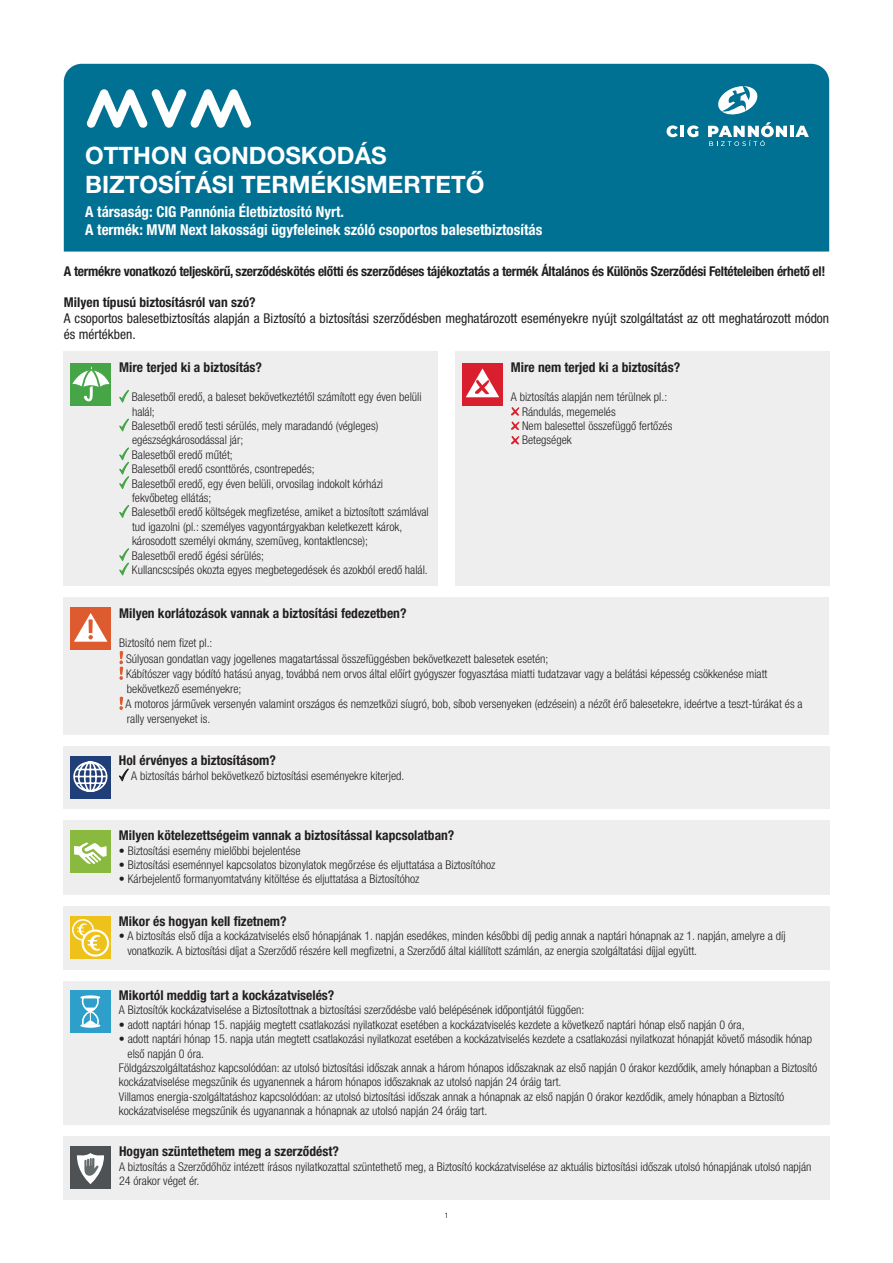
<style>
.page{position:relative;width:893px;height:1263px;background:#fff}
.page>*{position:absolute;margin:0;border:0;box-sizing:border-box;transform-origin:0 0}
.t1{font:700 24px/28.8px "Helvetica Neue LT Pro";color:#fff}
.t2{font:700 condensed 15px/18px "Helvetica Neue LT Pro";color:#fff}
.t3{font:700 condensed 13.5px "Helvetica Neue LT Pro";color:#231f20}
.t4{font:condensed 13.5px/16.2px "Helvetica Neue LT Pro";color:#231f20}
.t5{font:700 condensed 13.5px "Helvetica Neue LT Pro";letter-spacing:-.02em;color:#231f20}
.t6{font:300 condensed 12px/14.4px "Helvetica Neue LT Pro";color:#231f20}
.t7{font:condensed 7.5px "Helvetica Neue LT Pro";color:#231f20}
</style>
<div class="page">
<div style="left:64px;top:64px;width:765px;height:188px;background:#007093"></div>
<svg style="left:86px;top:89px;width:166px;height:39px"></svg>
<div style="left:64px;top:351px;width:374px;height:234px;background:#eeeeef"></div>
<div style="left:456px;top:351px;width:374px;height:234px;background:#eeeeef"></div>
<svg style="left:119px;top:389px;width:10px;height:14px"></svg>
<svg style="left:119px;top:418px;width:10px;height:14px"></svg>
<svg style="left:119px;top:447px;width:10px;height:42px"></svg>
<svg style="left:119px;top:505px;width:10px;height:13px"></svg>
<svg style="left:119px;top:548px;width:10px;height:28px"></svg>
<svg style="left:511px;top:407px;width:9px;height:38px"></svg>
<div style="left:70px;top:363px;width:41px;height:42px;background:#45a547"></div>
<svg style="left:72px;top:366px;width:38px;height:35px"></svg>
<div style="left:462px;top:363px;width:41px;height:42px;background:#d91f2d"></div>
<svg style="left:466px;top:368px;width:33px;height:29px"></svg>
<div style="left:64px;top:597px;width:765px;height:137px;background:#eeeeef"></div>
<svg style="left:119px;top:651px;width:4px;height:29px"></svg>
<svg style="left:119px;top:697px;width:4px;height:13px"></svg>
<div style="left:70px;top:607px;width:41px;height:43px;background:#de5a2f"></div>
<svg style="left:74px;top:613px;width:33px;height:29px"></svg>
<div style="left:63px;top:746px;width:766px;height:63px;background:#eeeeef"></div>
<svg style="left:119px;top:768px;width:10px;height:14px"></svg>
<div style="left:70px;top:756px;width:41px;height:42px;background:#203f78"></div>
<svg style="left:73px;top:761px;width:35px;height:31px"></svg>
<div style="left:63px;top:820px;width:766px;height:75px;background:#eeeeef"></div>
<div style="left:70px;top:830px;width:41px;height:43px;background:#8ab93f"></div>
<svg style="left:74px;top:842px;width:33px;height:22px"></svg>
<div style="left:63px;top:906px;width:766px;height:64px;background:#eeeeef"></div>
<svg style="left:70px;top:916px;width:41px;height:43px"></svg>
<div style="left:72px;top:919px;width:22px;height:22px;border:2px solid #fff;border-radius:50%"></div>
<svg style="left:83px;top:930px;width:25px;height:25px"></svg>
<div style="left:82px;top:929px;width:27px;height:28px;border:2px solid #fff;border-radius:50%"></div>
<svg style="left:76px;top:922px;width:26px;height:30px"></svg>
<div style="left:63px;top:981px;width:766px;height:144px;background:#eeeeef"></div>
<div style="left:70px;top:990px;width:41px;height:43px;background:#2d9fca"></div>
<svg style="left:81px;top:995px;width:19px;height:33px"></svg>
<div style="left:63px;top:1136px;width:766px;height:64px;background:#eeeeef"></div>
<div style="left:70px;top:1146px;width:41px;height:43px;background:#4f5255"></div>
<svg style="left:77px;top:1153px;width:27px;height:31px"></svg>
<svg style="left:666px;top:125px;width:12px;height:12px"></svg>
<hr style="left:680px;top:126px;width:4px;height:11px;background:#fff">
<svg style="left:687px;top:125px;width:12px;height:12px"></svg>
<hr style="left:790px;top:126px;width:4px;height:11px;background:#fff">
<svg style="left:795px;top:126px;width:14px;height:11px"></svg>
<svg style="left:716px;top:86px;width:43px;height:30px"></svg>
<svg style="left:708px;top:122px;width:79px;height:24px"></svg>
<h1 class="t1" style="left:85px;top:140px;width:400px">OTTHON GONDOSKODÁS<br>BIZTOSÍTÁSI TERMÉKISMERTETŐ</h1>
<p class="t2" style="left:85px;top:203px;width:458px">A társaság: CIG Pannónia Életbiztosító Nyrt.<br>A termék: MVM Next lakossági ügyfeleinek szóló csoportos balesetbiztosítás</p>
<p class="t5" style="left:64px;top:263px;width:763px">A termékre vonatkozó teljeskörű, szerződéskötés előtti és szerződéses tájékoztatás a termék Általános és Különös Szerződési Feltételeiben érhető el!</p>
<p class="t3" style="left:64px;top:294px;width:193px">Milyen típusú biztosításról van szó?</p>
<p class="t4" style="left:64px;top:310px;width:767px">A csoportos balesetbiztosítás alapján a Biztosító a biztosítási szerződésben meghatározott eseményekre nyújt szolgáltatást az ott meghatározott módon és mértékben.</p>
<p class="t3" style="left:119px;top:359px;width:144px">Mire terjed ki a biztosítás?</p>
<p class="t6" style="left:132px;top:390px;width:298px">Balesetből eredő, a baleset bekövetkeztétől számított egy éven belüli halál;<br>Balesetből eredő testi sérülés, mely maradandó (végleges) egészségkárosodással jár;<br>Balesetből eredő műtét;<br>Balesetből eredő csonttörés, csontrepedés;<br>Balesetből eredő, egy éven belüli, orvosilag indokolt kórházi fekvőbeteg ellátás;<br>Balesetből eredő költségek megfizetése, amiket a biztosított számlával tud igazolni (pl.: személyes vagyontárgyakban keletkezett károk, károsodott személyi okmány, szemüveg, kontaktlencse);<br>Balesetből eredő égési sérülés;<br>Kullancscsípés okozta egyes megbetegedések és azokból eredő halál.</p>
<p class="t3" style="left:511px;top:359px;width:171px">Mire nem terjed ki a biztosítás?</p>
<p class="t6" style="left:522px;top:390px;width:152px;text-indent:-11px">A biztosítás alapján nem térülnek pl.:<br>Rándulás, megemelés<br>Nem balesettel összefüggő fertőzés<br>Betegségek</p>
<p class="t3" style="left:119px;top:605px;width:289px">Milyen korlátozások vannak a biztosítási fedezetben?</p>
<p class="t6" style="left:126px;top:635px;width:643px;line-height:15.6px;text-indent:-7px">Biztosító nem fizet pl.:<br>Súlyosan gondatlan vagy jogellenes magatartással összefüggésben bekövetkezett balesetek esetén;<br>Kábítószer vagy bódító hatású anyag, továbbá nem orvos által előírt gyógyszer fogyasztása miatti tudatzavar vagy a belátási képesség csökkenése miatt</p>
<p class="t6" style="left:126px;top:681px;width:678px;line-height:15.6px">bekövetkező eseményekre;<br>A motoros járművek versenyén valamint országos és nemzetközi síugró, bob, síbob versenyeken (edzésein) a nézőt érő balesetekre, ideértve a teszt-túrákat és a</p>
<p class="t6" style="left:127px;top:711px;width:85px">rally versenyeket is.</p>
<p class="t3" style="left:119px;top:752px;width:158px">Hol érvényes a biztosításom?</p>
<p class="t6" style="left:131px;top:768px;width:275px">A biztosítás bárhol bekövetkező biztosítási eseményekre kiterjed.</p>
<p class="t3" style="left:119px;top:827px;width:337px">Milyen kötelezettségeim vannak a biztosítással kapcsolatban?</p>
<p class="t6" style="left:119px;top:843px;width:183px">• Biztosítási esemény mielőbbi bejelentése</p>
<p class="t6" style="left:119px;top:857px;width:378px">• Biztosítási eseménnyel kapcsolatos bizonylatok megőrzése és eljuttatása a Biztosítóhoz</p>
<p class="t6" style="left:119px;top:872px;width:302px">• Kárbejelentő formanyomtatvány kitöltése és eljuttatása a Biztosítóhoz</p>
<p class="t3" style="left:119px;top:913px;width:169px">Mikor és hogyan kell fizetnem?</p>
<p class="t6" style="left:127px;top:929px;width:660px;text-indent:-8px">• A biztosítás első díja a kockázatviselés első hónapjának 1. napján esedékes, minden későbbi díj pedig annak a naptári hónapnak az 1. napján, amelyre a díj vonatkozik. A biztosítási díjat a Szerződő részére kell megfizetni, a Szerződő által kiállított számlán, az energia szolgáltatási díjjal együtt.</p>
<p class="t3" style="left:119px;top:987px;width:217px">Mikortól meddig tart a kockázatviselés?</p>
<p class="t6" style="left:119px;top:1003px;width:467px">A Biztosítók kockázatviselése a Biztosítottnak a biztosítási szerződésbe való belépésének időpontjától függően:</p>
<p class="t6" style="left:119px;top:1017px;width:627px">• adott naptári hónap 15. napjáig megtett csatlakozási nyilatkozat esetében a kockázatviselés kezdete a következő naptári hónap első napján 0 óra,</p>
<p class="t6" style="left:119px;top:1031px;width:695px">• adott naptári hónap 15. napja után megtett csatlakozási nyilatkozat esetében a kockázatviselés kezdete a csatlakozási nyilatkozat hónapját követő második hónap</p>
<p class="t6" style="left:128px;top:1046px;width:78px">első napján 0 óra.</p>
<p class="t6" style="left:119px;top:1060px;width:700px">Földgázszolgáltatáshoz kapcsolódóan: az utolsó biztosítási időszak annak a három hónapos időszaknak az első napján 0 órakor kezdődik, amely hónapban a Biztosító</p>
<p class="t6" style="left:119px;top:1075px;width:444px">kockázatviselése megszűnik és ugyanennek a három hónapos időszaknak az utolsó napján 24 óráig tart.</p>
<p class="t6" style="left:119px;top:1089px;width:667px">Villamos energia-szolgáltatáshoz kapcsolódóan: az utolsó biztosítási időszak annak a hónapnak az első napján 0 órakor kezdődik, amely hónapban a Biztosító</p>
<p class="t6" style="left:119px;top:1103px;width:370px">kockázatviselése megszűnik és ugyanannak a hónapnak az utolsó napján 24 óráig tart.</p>
<p class="t3" style="left:119px;top:1143px;width:221px">Hogyan szüntethetem meg a szerződést?</p>
<p class="t6" style="left:119px;top:1159px;width:694px">A biztosítás a Szerződőhöz intézett írásos nyilatkozattal szüntethető meg, a Biztosító kockázatviselése az aktuális biztosítási időszak utolsó hónapjának utolsó napján<br>24 órakor véget ér.</p>
<p class="t7" style="left:445px;top:1211px;width:5px">1</p>
</div>
